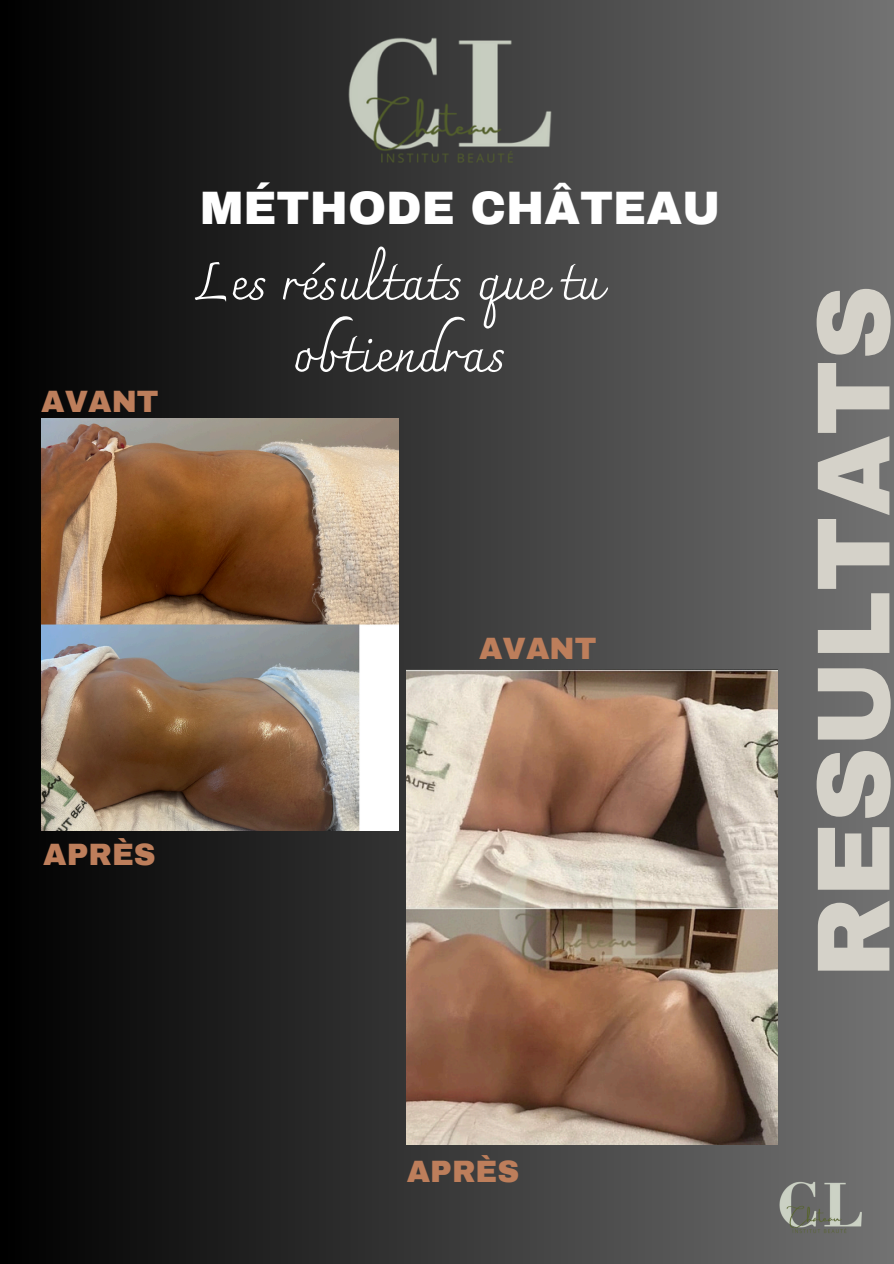
<style>
.page{position:relative;width:894px;height:1264px;background:#fff}
.page>*{position:absolute;margin:0;border:0;box-sizing:border-box;transform-origin:0 0}
.t1{font:900 103.95px "Archivo";color:#d5d2c9}
.t2{font:51.6px/72px "Charmonman";color:#fff;text-align:center}
.t3{font:900 45.9px "Archivo";color:#fff}
.t4{font:900 30.15px "Archivo";color:#bd7e5b}
</style>
<div class="page">
<div style="left:0;top:0;width:893px;height:1263px;background:linear-gradient(to right,#010101,#727272)"></div>
<img style="left:759px;top:1144px;width:119px;height:119px">
<img style="left:302px;top:2px;width:290px;height:175px">
<img style="left:41px;top:419px;width:357px;height:411px">
<img style="left:406px;top:669px;width:371px;height:475px">
<p class="t4" style="left:41px;top:385px;width:119px">AVANT</p>
<h3 class="t3" style="left:200px;top:184px;width:521px">MÉTHODE CHÂTEAU</h3>
<h2 class="t2" style="left:196px;top:245px;width:406px">Les résultats que tu obtiendras</h2>
<p class="t4" style="left:43px;top:838px;width:114px">APRÈS</p>
<p class="t4" style="left:479px;top:632px;width:119px">AVANT</p>
<p class="t4" style="left:406px;top:1155px;width:114px">APRÈS</p>
<p class="t1" style="left:797px;top:978px;width:694px;rotate:-90deg">RESULTATS</p>
</div>
